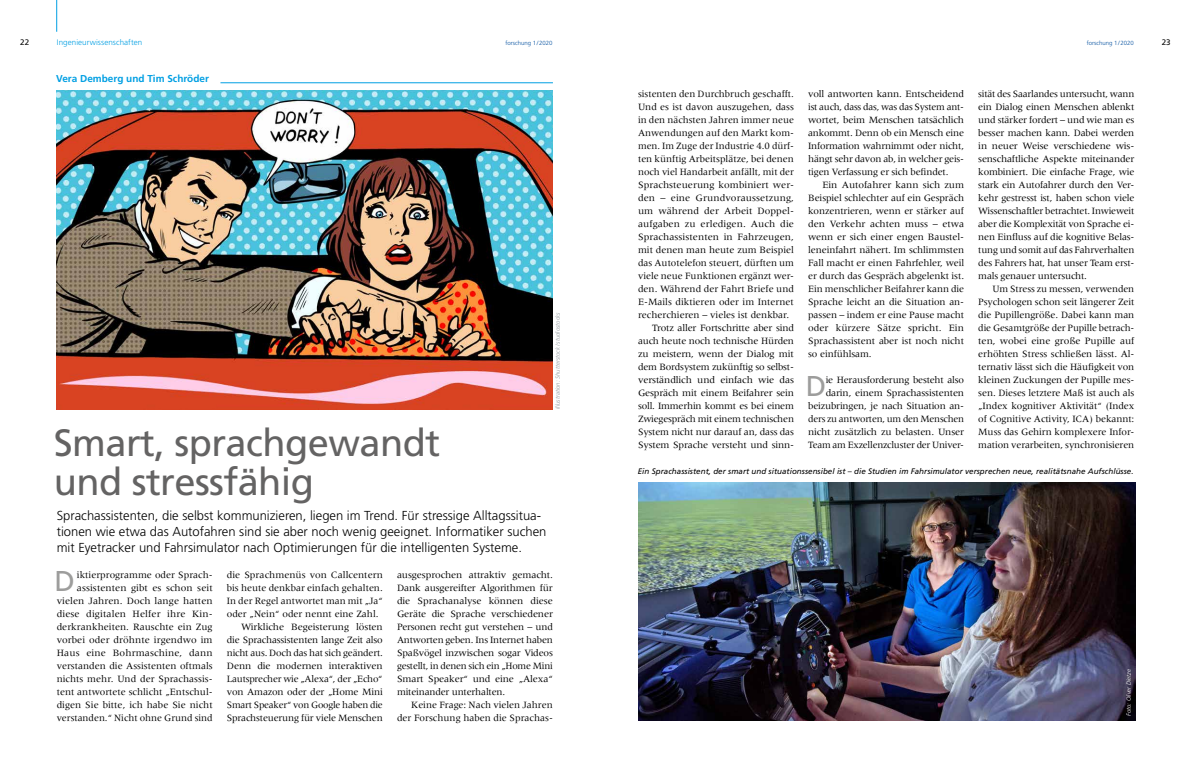
<style>
.page{position:relative;width:1191px;height:766px;background:#fff}
.page>*{position:absolute;margin:0;border:0;box-sizing:border-box;transform-origin:0 0}
.t1{font:38px/38px "Frutiger LT Std";letter-spacing:-.015em;color:#646363}
.t2{font:28.6px "Frutiger LT Std";color:#9d9d9c}
.t3{font:300 13px/16px "Frutiger LT Std";color:#000}
.t4{font:10px/13px "Meridien LT Std";color:#000;text-align:justify}
.t5{font:10px/13px "Meridien LT Std";letter-spacing:-.02em;color:#000;text-align:right}
.t6{font:10px "Meridien LT Std";letter-spacing:-.025em;color:#000}
.t7{font:700 10px "Frutiger LT Std";color:#009fe3}
.t8{font:italic 8px "Frutiger LT Std";letter-spacing:.005em;color:#000}
.t9{font:300 8px "Frutiger LT Std";letter-spacing:.005em;color:#009fe3}
.t10{font:8px "Frutiger LT Std";color:#000}
.t11{font:italic 300 6px "Frutiger LT Std";color:#91989c}
.t12{font:300 6px "Frutiger LT Std";color:#004f9f}
.t13{font:italic 300 6px "Frutiger LT Std";color:#fff}
</style>
<div class="page">
<hr style="left:56px;top:0;width:1px;height:32px;background:#009fe3">
<img style="left:57px;top:90px;width:496px;height:319px">
<hr style="left:220px;top:82px;width:333px;height:1px;background:#009fe3">
<img style="left:638px;top:482px;width:497px;height:238px">
<p class="t10" style="left:20px;top:37px;width:11px">22</p>
<p class="t9" style="left:57px;top:37px;width:87px">Ingenieurwissenschaften</p>
<p class="t12" style="left:505px;top:39px;width:49px">forschung 1/2020</p>
<p class="t12" style="left:1086px;top:39px;width:49px">forschung 1/2020</p>
<p class="t10" style="left:1161px;top:37px;width:10px">23</p>
<p class="t7" style="left:56px;top:73px;width:154px">Vera Demberg und Tim Schröder</p>
<h1 class="t1" style="left:54px;top:424px;width:388px">Smart, sprachgewandt und stressfähig</h1>
<p class="t3" style="left:57px;top:507px;width:491px">Sprachassistenten, die selbst kommunizieren, liegen im Trend. Für stressige Alltagssitua&shy;tionen wie etwa das Autofahren sind sie aber noch wenig geeignet. Informatiker suchen mit Eyetracker und Fahrsimulator nach Optimierungen für die intelligenten Systeme.</p>
<p class="t11" style="left:554px;top:409px;width:98px;rotate:-90deg">Illustration: Shutterstock /studiostocks</p>
<p class="t4" style="left:57px;top:568px;width:157px;text-align:right">iktierprogramme oder Sprach&shy;assistenten gibt es schon seit vielen Jahren. Doch lange hatten diese digitalen Helfer ihre Kin&shy;derkrankheiten. Rauschte ein Zug vorbei oder dröhnte irgendwo im Haus eine Bohrmaschine, dann verstanden die Assistenten oftmals nichts mehr. Und der Sprachassis&shy;tent antwortete schlicht „Entschul&shy;digen Sie bitte, ich habe Sie nicht verstanden.“ Nicht ohne Grund sind</p>
<p class="t4" style="left:227px;top:568px;width:157px">die Sprachmenüs von Callcentern</p>
<h2 class="t2" style="left:54px;top:564px;width:22px">D</h2>
<p class="t4" style="left:227px;top:581px;width:157px">bis heute denkbar einfach gehalten.</p>
<p class="t4" style="left:227px;top:594px;width:157px">In der Regel antwortet man mit „Ja“</p>
<p class="t4" style="left:227px;top:607px;width:153px">oder „Nein“ oder nennt eine Zahl.</p>
<p class="t4" style="left:241px;top:620px;width:143px">Wirkliche Begeisterung lösten</p>
<p class="t5" style="left:227px;top:633px;width:157px">die Sprachassistenten lange Zeit also</p>
<p class="t5" style="left:227px;top:646px;width:157px">nicht aus. Doch das hat sich geändert.</p>
<p class="t4" style="left:227px;top:659px;width:157px">Denn die modernen interaktiven</p>
<p class="t5" style="left:227px;top:672px;width:157px">Lautsprecher wie „Alexa“, der „Echo“</p>
<p class="t5" style="left:227px;top:685px;width:157px">von Amazon oder der „Home Mini</p>
<p class="t6" style="left:227px;top:699px;width:157px">Smart Speaker“ von Google haben die</p>
<p class="t5" style="left:227px;top:711px;width:157px">Sprachsteuerung für viele Menschen</p>
<p class="t4" style="left:397px;top:568px;width:157px">ausgesprochen attraktiv gemacht.<br>Dank ausgereifter Algorithmen für die Sprachanalyse können diese Geräte die Sprache verschiedener Personen recht gut verstehen – und Antworten geben. Ins Internet haben Spaßvögel inzwischen sogar Videos gestellt, in denen sich ein „Home Mini Smart Speaker“ und eine „Alexa“ miteinander unterhalten.</p>
<p class="t4" style="left:397px;top:698px;width:157px;text-align:right">Keine Frage: Nach vielen Jahren der Forschung haben die Sprachas-</p>
<p class="t4" style="left:638px;top:87px;width:157px">sistenten den Durchbruch geschafft.</p>
<p class="t4" style="left:638px;top:100px;width:157px">Und es ist davon auszugehen, dass</p>
<p class="t4" style="left:638px;top:113px;width:157px">in den nächsten Jahren immer neue</p>
<p class="t4" style="left:638px;top:126px;width:157px">Anwendungen auf den Markt kom-</p>
<p class="t4" style="left:638px;top:139px;width:157px">men. Im Zuge der Industrie 4.0 dürf-</p>
<p class="t4" style="left:638px;top:152px;width:157px">ten künftig Arbeitsplätze, bei denen</p>
<p class="t4" style="left:638px;top:165px;width:157px">noch viel Handarbeit anfällt, mit der</p>
<p class="t4" style="left:638px;top:178px;width:157px">Sprachsteuerung kombiniert wer-</p>
<p class="t4" style="left:638px;top:191px;width:157px">den – eine Grundvoraussetzung,</p>
<p class="t4" style="left:638px;top:204px;width:157px">um während der Arbeit Doppel-</p>
<p class="t4" style="left:638px;top:217px;width:157px">aufgaben zu erledigen. Auch die</p>
<p class="t4" style="left:638px;top:230px;width:157px">Sprachassistenten in Fahrzeugen,</p>
<p class="t4" style="left:638px;top:243px;width:157px">mit denen man heute zum Beispiel</p>
<p class="t4" style="left:638px;top:256px;width:158px">das Autotelefon steuert, dürften um</p>
<p class="t4" style="left:638px;top:269px;width:157px">viele neue Funktionen ergänzt wer-</p>
<p class="t4" style="left:638px;top:282px;width:157px">den. Während der Fahrt Briefe und</p>
<p class="t4" style="left:638px;top:295px;width:157px">E-Mails diktieren oder im Internet</p>
<p class="t4" style="left:638px;top:308px;width:153px">recherchieren – vieles ist denkbar.</p>
<p class="t5" style="left:652px;top:321px;width:143px">Trotz aller Fortschritte aber sind</p>
<p class="t5" style="left:638px;top:334px;width:157px">auch heute noch technische Hürden</p>
<p class="t4" style="left:638px;top:347px;width:157px">zu meistern, wenn der Dialog mit</p>
<p class="t5" style="left:638px;top:360px;width:157px">dem Bordsystem zukünftig so selbst-</p>
<p class="t4" style="left:638px;top:373px;width:157px">verständlich und einfach wie das</p>
<p class="t4" style="left:638px;top:386px;width:157px">Gespräch mit einem Beifahrer sein</p>
<p class="t5" style="left:638px;top:399px;width:157px">soll. Immerhin kommt es bei einem</p>
<p class="t5" style="left:638px;top:412px;width:158px">Zwiegespräch mit einem technischen</p>
<p class="t5" style="left:638px;top:425px;width:157px">System nicht nur darauf an, dass das</p>
<p class="t5" style="left:638px;top:438px;width:157px">System Sprache versteht und sinn-</p>
<p class="t4" style="left:978px;top:87px;width:158px">sität des Saarlandes untersucht, wann ein Dialog einen Menschen ablenkt und stärker fordert – und wie man es besser machen kann. Dabei werden in neuer Weise verschiedene wis&shy;senschaftliche Aspekte miteinander kombiniert. Die einfache Frage, wie stark ein Autofahrer durch den Ver&shy;kehr gestresst ist, haben schon viele Wissenschaftler betrachtet. Inwieweit aber die Komplexität von Sprache ei&shy;nen Einfluss auf die kognitive Belas&shy;tung und somit auf das Fahrverhalten des Fahrers hat, hat unser Team erst&shy;mals genauer untersucht.</p>
<p class="t4" style="left:978px;top:282px;width:158px;text-indent:14px">Um Stress zu messen, verwenden Psychologen schon seit längerer Zeit die Pupillengröße. Dabei kann man die Gesamtgröße der Pupille betrach&shy;ten, wobei eine große Pupille auf erhöhten Stress schließen lässt. Al&shy;ternativ lässt sich die Häufigkeit von kleinen Zuckungen der Pupille mes&shy;sen. Dieses letztere Maß ist auch als „Index kognitiver Aktivität“ (Index of Cognitive Activity, ICA) bekannt:<br>Muss das Gehirn komplexere Infor&shy;mation verarbeiten, synchronisieren</p>
<p class="t8" style="left:638px;top:466px;width:497px">Ein Sprachassistent, der smart und situationssensibel ist – die Studien im Fahrsimulator versprechen neue, realitätsnahe Aufschlüsse.</p>
<p class="t4" style="left:808px;top:87px;width:157px">voll antworten kann. Entscheidend ist auch, dass das, was das System ant&shy;wortet, beim Menschen tatsächlich ankommt. Denn ob ein Mensch eine Information wahrnimmt oder nicht, hängt sehr davon ab, in welcher geis&shy;tigen Verfassung er sich befindet.</p>
<p class="t4" style="left:808px;top:178px;width:157px;text-indent:14px">Ein Autofahrer kann sich zum Beispiel schlechter auf ein Gespräch konzentrieren, wenn er stärker auf den Verkehr achten muss – etwa wenn er sich einer engen Baustel&shy;leneinfahrt nähert. Im schlimmsten Fall macht er einen Fahrfehler, weil er durch das Gespräch abgelenkt ist.<br>Ein menschlicher Beifahrer kann die Sprache leicht an die Situation an&shy;passen – indem er eine Pause macht oder kürzere Sätze spricht. Ein Sprachassistent aber ist noch nicht so einfühlsam.</p>
<h2 class="t2" style="left:806px;top:369px;width:22px">D</h2>
<p class="t5" style="left:808px;top:373px;width:157px">ie Herausforderung besteht also darin, einem Sprachassistenten beizubringen, je nach Situation an&shy;ders zu antworten, um den Menschen nicht zusätzlich zu belasten. Unser Team am Exzellenzcluster der Univer-</p>
<p class="t13" style="left:1125px;top:715px;width:48px;rotate:-90deg">Foto: Oliver Dietze</p>
</div>
